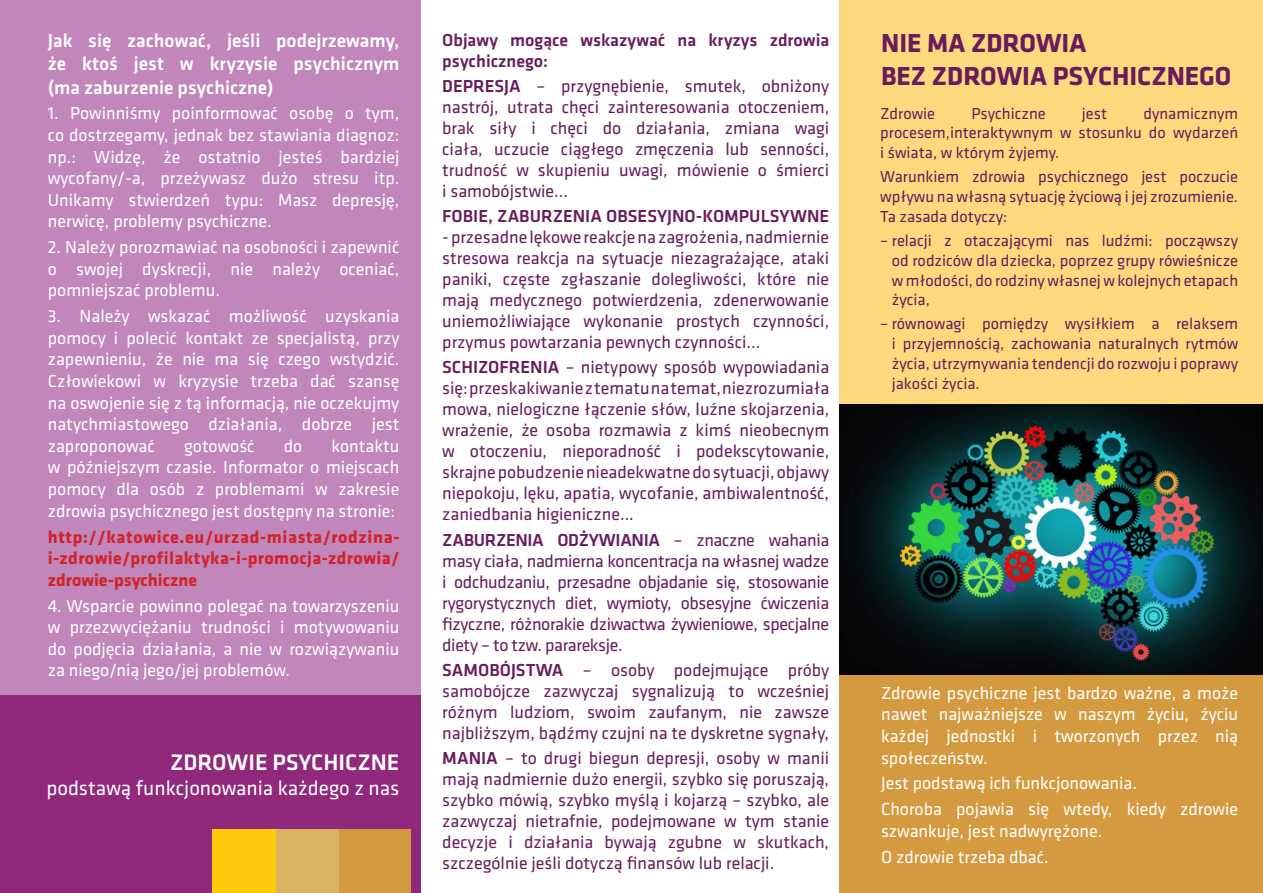
<style>
.page{position:relative;width:1263px;height:893px;background:#fff}
.page>*{position:absolute;margin:0;border:0;box-sizing:border-box;transform-origin:0 0}
.t1{font:700 27px/32.7px "Klavika";color:#681c5c}
.t2{font:500 23.25px "Klavika";color:#fff}
.t3{font:21px "Klavika";color:#fff}
.t4{font:500 19.5px/23.4px "Klavika";color:#fff;text-align:justify}
.t5{font:18px/21px "Klavika";color:#681c5c;text-align:justify}
.t6{font:18px/21.6px "Klavika";color:#fff;text-align:justify}
.t7{font:700 18px/21.6px "Klavika";letter-spacing:.02em;color:#d1232a;text-align:justify}
.t8{font:500 18px/21px "Klavika";color:#681c5c}
.t9{font:16.5px/19.8px "Klavika";color:#681c5c;text-align:justify}
.s1{font-weight:500}
</style>
<div class="page">
<div style="left:840px;top:634px;width:423px;height:259px;background:#d49a3f"></div>
<div style="left:840px;top:0;width:423px;height:423px;background:#feda7e"></div>
<div style="left:0;top:0;width:421px;height:715px;background:#c186ba"></div>
<div style="left:0;top:695px;width:421px;height:198px;background:#90287b"></div>
<div style="left:339px;top:829px;width:72px;height:64px;background:#d49a3f"></div>
<div style="left:276px;top:829px;width:63px;height:64px;background:#d9b363"></div>
<div style="left:213px;top:829px;width:63px;height:64px;background:#feca0a"></div>
<img style="left:840px;top:405px;width:423px;height:270px">
<p class="t4" style="left:48px;top:29px;width:353px">Jak się zachować, jeśli podejrzewamy, że ktoś jest w kryzysie psychicznym (ma zaburzenie psychiczne)</p>
<p class="t6" style="left:48px;top:103px;width:353px">1. Powinniśmy poinformować osobę o tym, co dostrzegamy, jednak bez stawiania diagnoz: np.: Widzę, że ostatnio jesteś bardziej wycofany/-a, przeżywasz dużo stresu itp.<br>Unikamy stwierdzeń typu: Masz depresję, nerwicę, problemy psychiczne.</p>
<p class="t6" style="left:48px;top:237px;width:353px">2. Należy porozmawiać na osobności i zapewnić o swojej dyskrecji, nie należy oceniać, pomniejszać problemu.</p>
<p class="t6" style="left:48px;top:306px;width:353px">3. Należy wskazać możliwość uzyskania pomocy i polecić kontakt ze specjalistą, przy zapewnieniu, że nie ma się czego wstydzić.<br>Człowiekowi w kryzysie trzeba dać szansę na oswojenie się z tą informacją, nie oczekujmy natychmiastowego działania, dobrze jest zaproponować</p>
<p class="t6" style="left:48px;top:435px;width:353px;text-indent:284px">kontaktu w późniejszym czasie. Informator o miejscach pomocy dla osób z problemami w zakresie zdrowia psychicznego jest dostępny na stronie:</p>
<p class="t7" style="left:48px;top:526px;width:353px">http://katowice.eu/urzad-miasta/rodzina&shy;i-zdrowie/profilaktyka-i-promocja-zdrowia/ zdrowie-psychiczne</p>
<p class="t6" style="left:48px;top:595px;width:353px">4. Wsparcie powinno polegać na towarzyszeniu w przezwyciężaniu trudności i motywowaniu do podjęcia działania, a nie w rozwiązywaniu za niego/nią jego/jej problemów.</p>
<p class="t6" style="left:184px;top:435px;width:72px">gotowość</p>
<p class="t6" style="left:284px;top:435px;width:20px">do</p>
<p class="t2" style="left:170px;top:750px;width:231px">ZDROWIE PSYCHICZNE</p>
<p class="t3" style="left:46px;top:777px;width:354px">podstawą funkcjonowania każdego z nas</p>
<p class="t8" style="left:442px;top:29px;width:388px">Objawy mogące wskazywać na kryzys zdrowia psychicznego:</p>
<p class="t5" style="left:442px;top:76px;width:388px"><span class="s1">DEPRESJA</span> – przygnębienie, smutek, obniżony nastrój, utrata chęci zainteresowania otoczeniem, brak siły i chęci do działania, zmiana wagi ciała, uczucie ciągłego zmęczenia lub senności, trudność w skupieniu uwagi, mówienie o śmierci i samobójstwie...</p>
<p class="t8" style="left:442px;top:206px;width:388px">FOBIE, ZABURZENIA OBSESYJNO-KOMPULSYWNE</p>
<p class="t5" style="left:442px;top:227px;width:388px">- przesadne lękowe reakcje na zagrożenia, nadmiernie stresowa reakcja na sytuacje niezagrażające, ataki paniki, częste zgłaszanie dolegliwości, które nie mają medycznego potwierdzenia, zdenerwowanie uniemożliwiające wykonanie prostych czynności, przymus powtarzania pewnych czynności...</p>
<p class="t5" style="left:442px;top:357px;width:388px"><span class="s1">SCHIZOFRENIA</span> – nietypowy sposób wypowiadania się: przeskakiwanie z tematu na temat, niezrozumiała mowa, nielogiczne łączenie słów, luźne skojarzenia, wrażenie, że osoba rozmawia z kimś nieobecnym w otoczeniu, nieporadność i podekscytowanie, skrajne pobudzenie nieadekwatne do sytuacji, objawy niepokoju, lęku, apatia, wycofanie, ambiwalentność, zaniedbania higieniczne...</p>
<p class="t5" style="left:442px;top:530px;width:388px"><span class="s1">ZABURZENIA ODŻYWIANIA</span> – znaczne wahania masy ciała, nadmierna koncentracja na własnej wadze i odchudzaniu, przesadne objadanie się, stosowanie rygorystycznych diet, wymioty, obsesyjne ćwiczenia fizyczne, różnorakie dziwactwa żywieniowe, specjalne diety – to tzw. parareksje.</p>
<p class="t5" style="left:442px;top:660px;width:388px"><span class="s1">SAMOBÓJSTWA</span> – osoby podejmujące próby samobójcze zazwyczaj sygnalizują to wcześniej różnym ludziom, swoim zaufanym, nie zawsze najbliższym, bądźmy czujni na te dyskretne sygnały,</p>
<p class="t5" style="left:442px;top:748px;width:388px"><span class="s1">MANIA</span> – to drugi biegun depresji, osoby w manii mają nadmiernie dużo energii, szybko się poruszają, szybko mówią, szybko myślą i kojarzą – szybko, ale zazwyczaj nietrafnie, podejmowane w tym stanie decyzje i działania bywają zgubne w skutkach, szczególnie jeśli dotyczą finansów lub relacji.</p>
<h1 class="t1" style="left:881px;top:28px;width:352px">NIE MA ZDROWIA<br>BEZ ZDROWIA PSYCHICZNEGO</h1>
<p class="t9" style="left:880px;top:104px;width:56px">Zdrowie</p>
<p class="t9" style="left:971px;top:104px;width:76px">Psychiczne</p>
<p class="t9" style="left:1082px;top:104px;width:27px">jest</p>
<p class="t9" style="left:880px;top:104px;width:359px;text-indent:263px">dynamicznym procesem,interaktywnym w stosunku do wydarzeń i świata, w którym żyjemy.</p>
<p class="t9" style="left:880px;top:167px;width:359px">Warunkiem zdrowia psychicznego jest poczucie wpływu na własną sytuację życiową i jej zrozumienie.<br>Ta zasada dotyczy:</p>
<p class="t9" style="left:892px;top:231px;width:348px;text-indent:-12px">– relacji z otaczającymi nas ludźmi: począwszy od rodziców dla dziecka, poprzez grupy rówieśnicze w młodości, do rodziny własnej w kolejnych etapach życia,</p>
<p class="t9" style="left:892px;top:314px;width:348px;text-indent:-12px">– równowagi pomiędzy wysiłkiem a relaksem i przyjemnością, zachowania naturalnych rytmów życia, utrzymywania tendencji do rozwoju i poprawy jakości życia.</p>
<p class="t6" style="left:881px;top:682px;width:359px">Zdrowie psychiczne jest bardzo ważne, a może nawet najważniejsze w naszym życiu, źyciu każdej jednostki i tworzonych przez nią społeczeństw.</p>
<p class="t6" style="left:881px;top:771px;width:359px;line-height:25.8px">Jest podstawą ich funkcjonowania.<br>Choroba pojawia się wtedy, kiedy zdrowie</p>
<p class="t6" style="left:881px;top:818px;width:223px;line-height:25.8px">szwankuje, jest nadwyrężone.<br>O zdrowie trzeba dbać.</p>
</div>
